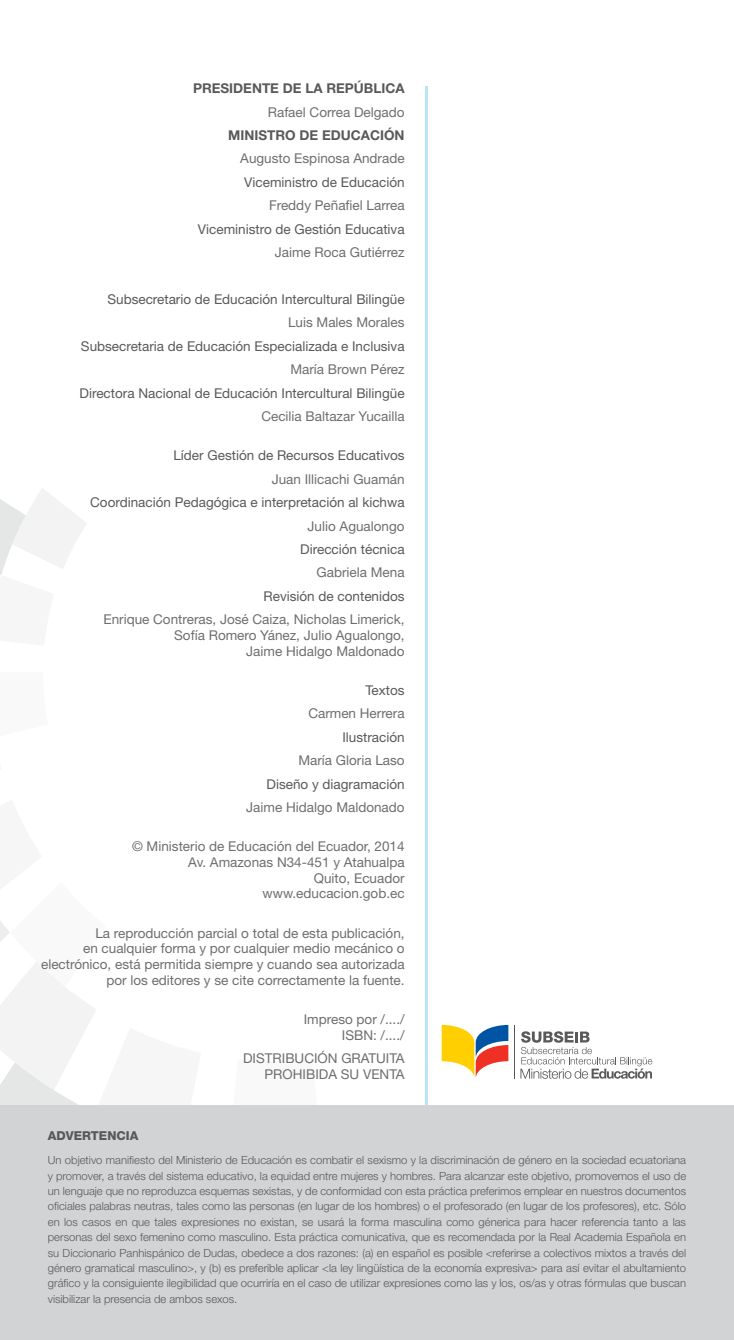
<style>
.page{position:relative;width:734px;height:1340px;background:#fff}
.page>*{position:absolute;margin:0;border:0;box-sizing:border-box;transform-origin:0 0}
.t1{font:13.5px/15.8px "Helvetica Neue LT Std";color:#6d6e71;text-align:right}
.t2{font:13.5px "Helvetica Neue LT Std";color:#58595b}
.t3{font:700 13.5px "Helvetica Neue LT Std";color:#58595b}
.t4{font:800 12.38px "Helvetica Neue LT Std";color:#58595b}
.t5{font:300 11.25px/15.3px "Helvetica Neue LT Std";color:#58595b;text-align:justify}
</style>
<div class="page">
<svg style="left:0;top:488px;width:87px;height:87px"></svg>
<svg style="left:0;top:921px;width:96px;height:184px"></svg>
<hr style="left:425px;top:86px;width:2px;height:1041px;background:#bae5f7">
<div style="left:0;top:1105px;width:733px;height:234px;background:#d1d3d4"></div>
<hr style="left:514px;top:1024px;width:1px;height:54px;background:#58595b">
<svg style="left:441px;top:1024px;width:67px;height:54px"></svg>
<svg style="left:520px;top:1031px;width:132px;height:47px"></svg>
<p class="t3" style="left:193px;top:80px;width:213px">PRESIDENTE DE LA REPÚBLICA</p>
<p class="t1" style="left:268px;top:104px;width:138px">Rafael Correa Delgado</p>
<p class="t3" style="left:228px;top:127px;width:178px">MINISTRO DE EDUCACIÓN</p>
<p class="t1" style="left:240px;top:151px;width:166px">Augusto Espinosa Andrade</p>
<p class="t2" style="left:244px;top:174px;width:162px">Viceministro de Educación</p>
<p class="t1" style="left:269px;top:197px;width:137px">Freddy Peñafiel Larrea</p>
<p class="t2" style="left:198px;top:221px;width:208px">Viceministro de Gestión Educativa</p>
<p class="t1" style="left:275px;top:244px;width:131px">Jaime Roca Gutiérrez</p>
<p class="t2" style="left:107px;top:291px;width:299px">Subsecretario de Educación Intercultural Bilingüe</p>
<p class="t1" style="left:288px;top:314px;width:118px">Luis Males Morales</p>
<p class="t2" style="left:81px;top:338px;width:325px">Subsecretaria de Educación Especializada e Inclusiva</p>
<p class="t1" style="left:290px;top:361px;width:116px">María Brown Pérez</p>
<p class="t2" style="left:80px;top:385px;width:326px">Directora Nacional de Educación Intercultural Bilingüe</p>
<p class="t1" style="left:261px;top:408px;width:145px">Cecilia Baltazar Yucailla</p>
<p class="t2" style="left:173px;top:447px;width:233px">Líder Gestión de Recursos Educativos</p>
<p class="t1" style="left:272px;top:471px;width:134px">Juan Illicachi Guamán</p>
<p class="t2" style="left:90px;top:494px;width:316px">Coordinación Pedagógica e interpretación al kichwa</p>
<p class="t1" style="left:307px;top:517px;width:99px">Julio Agualongo</p>
<p class="t2" style="left:300px;top:541px;width:106px">Dirección técnica</p>
<p class="t1" style="left:316px;top:564px;width:90px">Gabriela Mena</p>
<p class="t2" style="left:263px;top:588px;width:143px">Revisión de contenidos</p>
<p class="t1" style="left:103px;top:611px;width:303px">Enrique Contreras, José Caiza, Nicholas Limerick,<br>Sofía Romero Yánez, Julio Agualongo,<br>Jaime Hidalgo Maldonado</p>
<p class="t2" style="left:365px;top:682px;width:41px">Textos</p>
<p class="t1" style="left:308px;top:705px;width:98px">Carmen Herrera</p>
<p class="t2" style="left:342px;top:729px;width:64px">Ilustración</p>
<p class="t1" style="left:298px;top:752px;width:108px">María Gloria Laso</p>
<p class="t2" style="left:266px;top:775px;width:140px">Diseño y diagramación</p>
<p class="t1" style="left:246px;top:799px;width:160px">Jaime Hidalgo Maldonado</p>
<p class="t1" style="left:132px;top:838px;width:274px">© Ministerio de Educación del Ecuador, 2014<br>Av. Amazonas N34-451 y Atahualpa<br>Quito, Ecuador<br>www.educacion.gob.ec</p>
<p class="t1" style="left:41px;top:924px;width:365px">La reproducción parcial o total de esta publicación,<br>en cualquier forma y por cualquier medio mecánico o electrónico, está permitida siempre y cuando sea autorizada por los editores y se cite correctamente la fuente.</p>
<p class="t1" style="left:304px;top:1011px;width:102px">Impreso por /..../<br>ISBN: /..../</p>
<p class="t1" style="left:243px;top:1050px;width:163px">DISTRIBUCIÓN GRATUITA<br>PROHIBIDA SU VENTA</p>
<p class="t4" style="left:48px;top:1128px;width:92px">ADVERTENCIA</p>
<p class="t5" style="left:48px;top:1152px;width:639px">Un objetivo manifiesto del Ministerio de Educación es combatir el sexismo y la discriminación de género en la sociedad ecuatoriana y promover, a través del sistema educativo, la equidad entre mujeres y hombres. Para alcanzar este objetivo, promovemos el uso de un lenguaje que no reproduzca esquemas sexistas, y de conformidad con esta práctica preferimos emplear en nuestros documentos oficiales palabras neutras, tales como las personas (en lugar de los hombres) o el profesorado (en lugar de los profesores), etc. Sólo en los casos en que tales expresiones no existan, se usará la forma masculina como génerica para hacer referencia tanto a las personas del sexo femenino como masculino. Esta práctica comunicativa, que es recomendada por la Real Academia Española en su Diccionario Panhispánico de Dudas, obedece a dos razones: (a) en español es posible &lt;referirse a colectivos mixtos a través del género gramatical masculino&gt;, y (b) es preferible aplicar &lt;la ley lingüística de la economía expresiva&gt; para así evitar el abultamiento gráfico y la consiguiente ilegibilidad que ocurriría en el caso de utilizar expresiones como las y los, os/as y otras fórmulas que buscan visibilizar la presencia de ambos sexos.</p>
</div>
